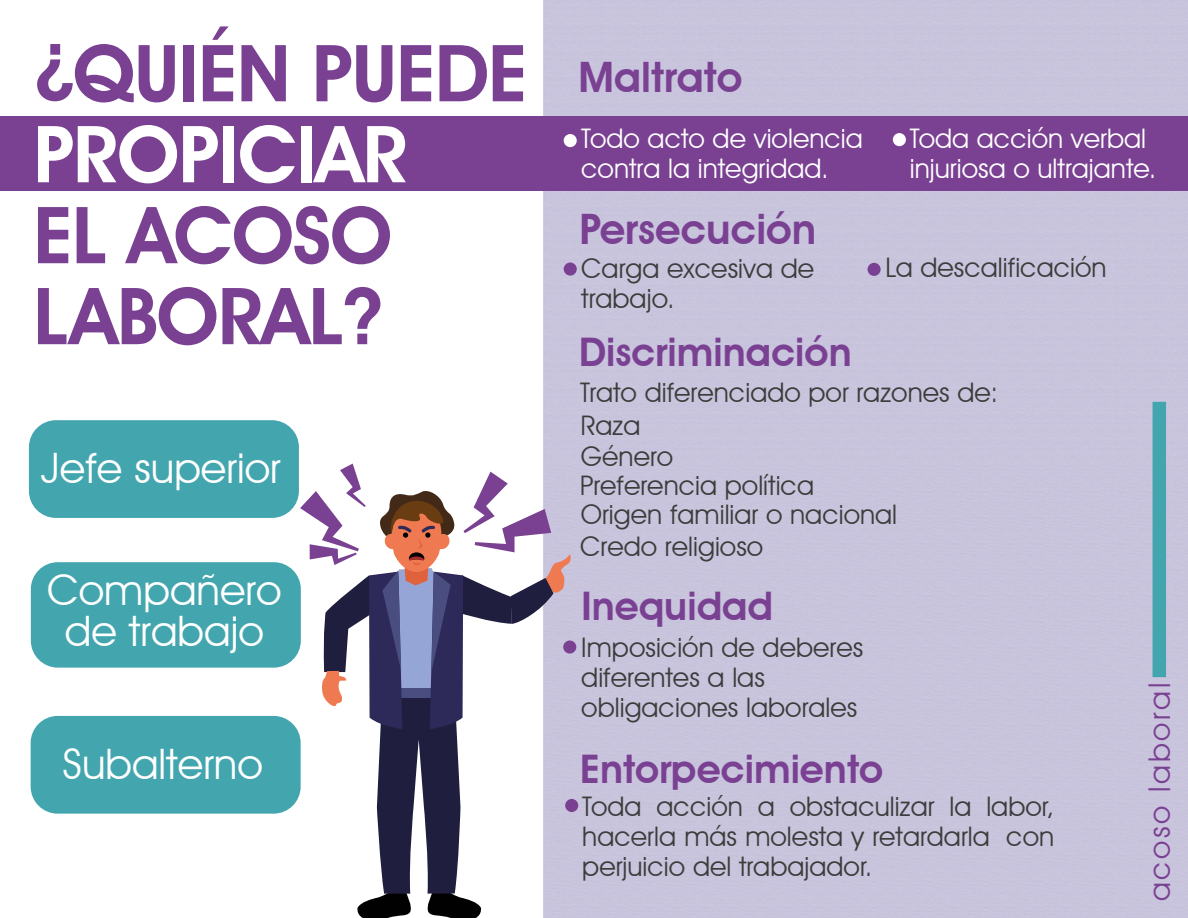
<style>
.page{position:relative;width:1188px;height:918px;background:#fff}
.page>*{position:absolute;margin:0;border:0;box-sizing:border-box;transform-origin:0 0}
.t1{font:600 79.05px/81px "Avant Garde IT Cby BT";letter-spacing:-.01em;color:#7a4192}
.t2{font:600 79.05px "Avant Garde IT Cby BT";letter-spacing:-.01em;color:#fff}
.t3{font:42px/40.5px "Avant Garde IT Cby BT";color:#fff;text-align:center}
.t4{font:600 42px "Avant Garde IT Cby BT";color:#7a4192}
.t5{font:600 39.45px "Avant Garde IT Cby BT";color:#7a4192}
.t6{font:30px "Avant Garde IT Cby BT";letter-spacing:.09em;color:#7a4192}
.t7{font:27px/30px "Avant Garde IT Cby BT";color:#3c3c3b}
.t8{font:27px/30px "Avant Garde IT Cby BT";color:#fff}
</style>
<div class="page">
<div style="left:543px;top:0;width:621px;height:918px;background:#c9c4dd"></div>
<div style="left:1164px;top:0;width:24px;height:918px;background:#c8c4dd"></div>
<div style="left:1153px;top:402px;width:13px;height:275px;background:#43a6af"></div>
<div style="left:0;top:116px;width:1187px;height:75px;background:#7a4192"></div>
<div style="left:29px;top:420px;width:270px;height:98px;background:#43a6af;border-radius:27px"></div>
<div style="left:31px;top:562px;width:270px;height:106px;background:#43a6af;border-radius:27px"></div>
<div style="left:31px;top:716px;width:270px;height:98px;background:#43a6af;border-radius:27px"></div>
<svg style="left:300px;top:464px;width:272px;height:454px"></svg>
<div style="left:564px;top:134px;width:13px;height:13px;background:#fff;border-radius:50%"></div>
<div style="left:564px;top:262px;width:13px;height:14px;background:#7a4192;border-radius:50%"></div>
<div style="left:868px;top:263px;width:13px;height:13px;background:#7a4192;border-radius:50%"></div>
<div style="left:565px;top:799px;width:13px;height:13px;background:#7a4192;border-radius:50%"></div>
<div style="left:563px;top:641px;width:13px;height:13px;background:#7a4192;border-radius:50%"></div>
<div style="left:893px;top:133px;width:13px;height:13px;background:#fff;border-radius:50%"></div>
<h1 class="t1" style="left:33px;top:32px;width:496px">¿QUIÉN PUEDE</h1>
<h1 class="t2" style="left:33px;top:107px;width:376px">PROPICIAR</h1>
<h1 class="t1" style="left:33px;top:194px;width:360px">EL ACOSO<br>LABORAL?</h1>
<h2 class="t3" style="left:41px;top:447px;width:241px">Jefe superior</h2>
<h2 class="t3" style="left:47px;top:570px;width:236px">Compañero de trabajo</h2>
<h2 class="t3" style="left:62px;top:743px;width:202px">Subalterno</h2>
<h2 class="t4" style="left:578px;top:52px;width:166px">Maltrato</h2>
<p class="t8" style="left:581px;top:123px;width:283px">Todo acto de violencia contra la integridad.</p>
<p class="t8" style="left:910px;top:123px;width:248px">Toda acción verbal injuriosa o ultrajante.</p>
<h2 class="t4" style="left:579px;top:204px;width:239px">Persecución</h2>
<p class="t7" style="left:581px;top:253px;width:234px">Carga excesiva de trabajo.</p>
<h3 class="t5" style="left:579px;top:328px;width:274px">Discriminación</h3>
<p class="t7" style="left:885px;top:252px;width:223px">La descalificación</p>
<p class="t7" style="left:580px;top:378px;width:420px">Trato diferenciado por razones de:</p>
<p class="t7" style="left:580px;top:411px;width:235px">Raza<br>Género<br>Preferencia política</p>
<p class="t7" style="left:580px;top:531px;width:185px">Credo religioso</p>
<p class="t7" style="left:581px;top:499px;width:318px">Origen familiar o nacional</p>
<h3 class="t5" style="left:582px;top:582px;width:193px">Inequidad</h3>
<p class="t7" style="left:581px;top:632px;width:284px">Imposición de deberes diferentes a las obligaciones laborales</p>
<h3 class="t5" style="left:580px;top:745px;width:304px">Entorpecimiento</h3>
<p class="t7" style="left:582px;top:792px;width:474px;text-align:justify">Toda acción a obstaculizar la labor, hacerla más molesta y retardarla con perjuicio del trabajador.</p>
<p class="t6" style="left:1141px;top:901px;width:220px;rotate:-90deg">acoso laboral</p>
</div>
